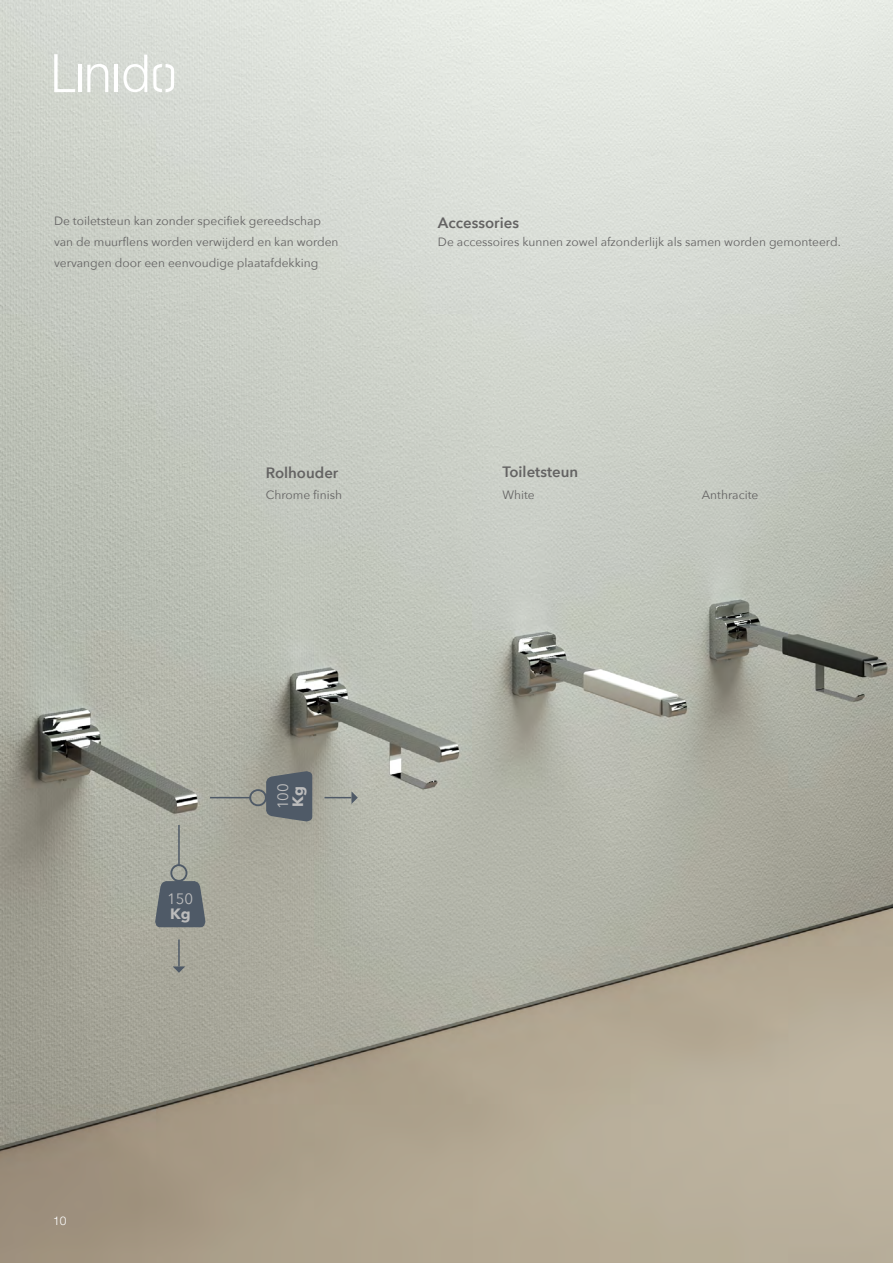
<style>
.page{position:relative;width:893px;height:1263px;background:#fff}
.page>*{position:absolute;margin:0;border:0;box-sizing:border-box;transform-origin:0 0}
.t1{font:600 15px "Avenir Next";color:#646363}
.t2{font:15px "Avenir Next";color:#bcbcbc}
.t3{font:700 15px "Avenir Next";color:#bcbcbc}
.t4{font:12px/21px "Avenir Next";color:#646363}
.t5{font:300 12px "Helvetica Neue";color:#fff}
</style>
<div class="page">
<img style="left:0;top:0;width:893px;height:1263px">
<svg style="left:155px;top:864px;width:51px;height:63px;background:#6e767a"></svg>
<hr style="left:178px;top:939px;width:2px;height:27px;background:#4f5a67">
<svg style="left:173px;top:966px;width:12px;height:7px"></svg>
<hr style="left:178px;top:825px;width:2px;height:40px;background:#4f5a67">
<svg style="left:249px;top:771px;width:63px;height:50px;background:#6a7176"></svg>
<svg style="left:324px;top:791px;width:34px;height:13px"></svg>
<hr style="left:210px;top:797px;width:40px;height:1px;background:#4f5a67">
<svg style="left:54px;top:54px;width:21px;height:38px"></svg>
<hr style="left:78px;top:65px;width:3px;height:27px;background:#fff">
<svg style="left:87px;top:64px;width:21px;height:28px"></svg>
<hr style="left:114px;top:65px;width:3px;height:27px;background:#fff">
<svg style="left:123px;top:55px;width:24px;height:37px"></svg>
<svg style="left:153px;top:64px;width:21px;height:28px"></svg>
<p class="t4" style="left:54px;top:209px;width:286px">De toiletsteun kan zonder specifiek gereedschap van de muurflens worden verwijderd en kan worden vervangen door een eenvoudige plaatafdekking</p>
<p class="t1" style="left:266px;top:460px;width:74px">Rolhouder</p>
<p class="t1" style="left:438px;top:210px;width:83px">Accessories</p>
<p class="t4" style="left:438px;top:230px;width:404px">De accessoires kunnen zowel afzonderlijk als samen worden gemonteerd.</p>
<p class="t1" style="left:502px;top:459px;width:77px">Toiletsteun</p>
<p class="t4" style="left:266px;top:484px;width:78px">Chrome finish</p>
<p class="t4" style="left:502px;top:484px;width:34px">White</p>
<p class="t4" style="left:702px;top:484px;width:58px">Anthracite</p>
<p class="t2" style="left:167px;top:886px;width:28px">150</p>
<p class="t3" style="left:170px;top:901px;width:22px">Kg</p>
<p class="t2" style="left:270px;top:809px;width:28px;rotate:-90deg">100</p>
<p class="t3" style="left:285px;top:807px;width:22px;rotate:-90deg">Kg</p>
<p class="t5" style="left:53px;top:1214px;width:15px">10</p>
</div>
